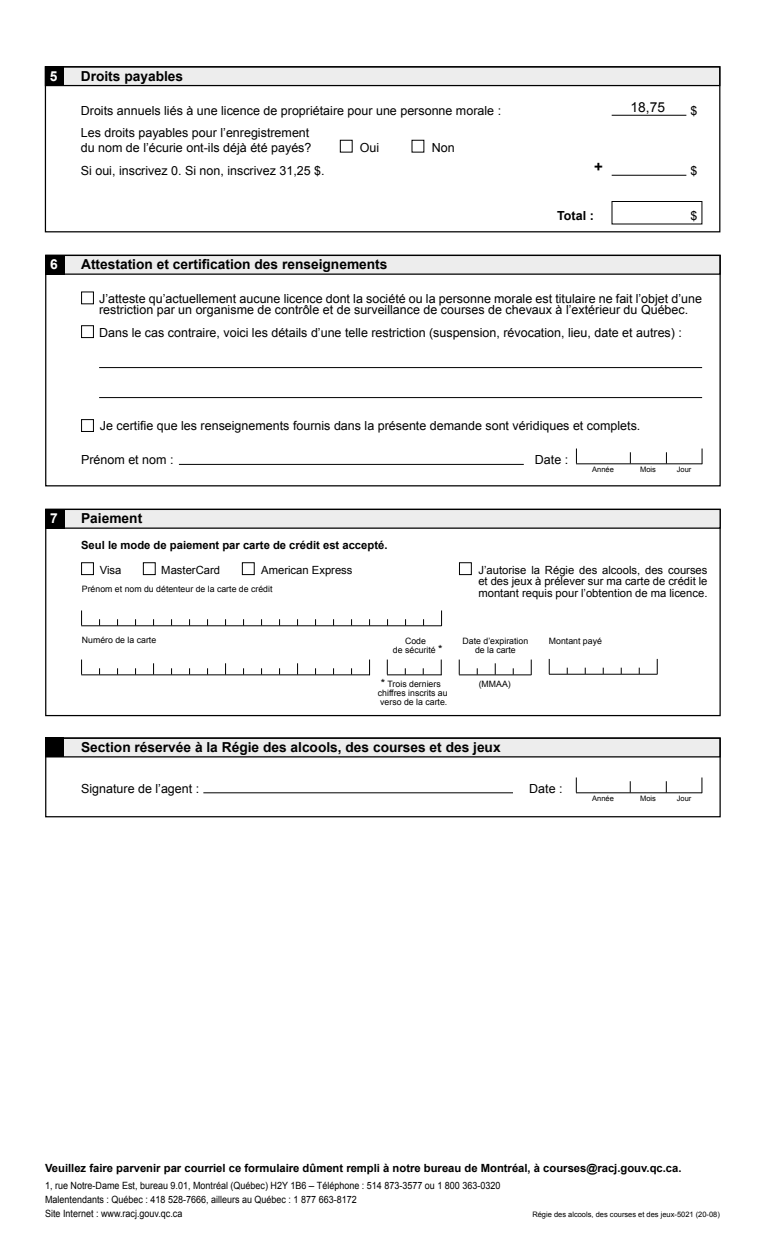
<style>
.page{position:relative;width:765px;height:1260px;background:#fff}
.page>*{position:absolute;margin:0;border:0;box-sizing:border-box;transform-origin:0 0}
.t1{font:700 15px "Arial";color:#000}
.t2{font:700 13.75px "Arial";color:#000}
.t3{font:13.75px "Arial";color:#000}
.t4{font:700 13.75px "Arial";color:#fff}
.t5{font:12.5px/11.2px "Arial";color:#000}
.t6{font:700 12.5px "Arial";color:#000}
.t7{font:700 11.25px "Arial";color:#000}
.t8{font:11.25px/11.2px "Arial";color:#000;text-align:justify}
.t9{font:10px/13.8px "Arial";color:#000;scale:.9 1}
.t10{font:8.75px/8.8px "Arial";color:#000;text-align:center}
.t11{font:7.5px "Arial";color:#000}
.s1{font-size:11.25px}
</style>
<div class="page">
<div style="left:46px;top:255px;width:674px;height:19px;background:#ededed"></div>
<div style="left:45px;top:255px;width:676px;height:20px;border:1px solid #000"></div>
<div style="left:45px;top:255px;width:20px;height:20px;background:#000"></div>
<div style="left:45px;top:255px;width:676px;height:231px;border:1px solid #000"></div>
<div style="left:81px;top:292px;width:13px;height:12px;border:1px solid #000"></div>
<hr style="left:99px;top:367px;width:603px;height:1px;background:#000">
<hr style="left:99px;top:397px;width:603px;height:1px;background:#000">
<hr style="left:576px;top:464px;width:126px;height:1px;background:#000">
<svg style="left:576px;top:449px;width:1px;height:15px"></svg>
<svg style="left:666px;top:452px;width:1px;height:12px"></svg>
<svg style="left:630px;top:452px;width:1px;height:12px"></svg>
<svg style="left:702px;top:449px;width:1px;height:15px"></svg>
<div style="left:81px;top:325px;width:13px;height:13px;border:1px solid #000"></div>
<div style="left:81px;top:419px;width:13px;height:13px;border:1px solid #000"></div>
<div style="left:46px;top:738px;width:674px;height:19px;background:#ededed"></div>
<div style="left:45px;top:738px;width:676px;height:20px;border:1px solid #000"></div>
<div style="left:45px;top:738px;width:19px;height:20px;background:#000"></div>
<hr style="left:203px;top:792px;width:310px;height:1px;background:#000">
<hr style="left:576px;top:792px;width:126px;height:1px;background:#000">
<svg style="left:576px;top:778px;width:1px;height:14px"></svg>
<svg style="left:702px;top:778px;width:1px;height:15px"></svg>
<div style="left:45px;top:738px;width:676px;height:79px;border:1px solid #000"></div>
<div style="left:46px;top:509px;width:674px;height:19px;background:#ededed"></div>
<div style="left:45px;top:509px;width:676px;height:20px;border:1px solid #000"></div>
<div style="left:45px;top:509px;width:20px;height:20px;background:#000"></div>
<svg style="left:81px;top:660px;width:1px;height:15px"></svg>
<svg style="left:153px;top:663px;width:1px;height:12px"></svg>
<svg style="left:225px;top:663px;width:1px;height:12px"></svg>
<svg style="left:297px;top:663px;width:1px;height:12px"></svg>
<hr style="left:81px;top:675px;width:289px;height:1px;background:#000">
<svg style="left:369px;top:660px;width:1px;height:15px"></svg>
<svg style="left:81px;top:610px;width:1px;height:15px"></svg>
<hr style="left:81px;top:625px;width:360px;height:1px;background:#000">
<svg style="left:441px;top:610px;width:1px;height:16px"></svg>
<svg style="left:387px;top:660px;width:1px;height:15px"></svg>
<hr style="left:387px;top:675px;width:55px;height:1px;background:#000">
<svg style="left:441px;top:660px;width:1px;height:15px"></svg>
<div style="left:81px;top:562px;width:13px;height:13px;border:1px solid #000"></div>
<div style="left:143px;top:562px;width:13px;height:13px;border:1px solid #000"></div>
<div style="left:242px;top:562px;width:13px;height:13px;border:1px solid #000"></div>
<svg style="left:459px;top:660px;width:1px;height:15px"></svg>
<hr style="left:459px;top:675px;width:72px;height:1px;background:#000">
<svg style="left:531px;top:660px;width:1px;height:15px"></svg>
<svg style="left:495px;top:663px;width:1px;height:12px"></svg>
<svg style="left:549px;top:659px;width:1px;height:15px"></svg>
<hr style="left:549px;top:674px;width:108px;height:1px;background:#000">
<svg style="left:657px;top:659px;width:1px;height:16px"></svg>
<div style="left:459px;top:562px;width:13px;height:13px;border:1px solid #000"></div>
<hr style="left:179px;top:464px;width:345px;height:1px;background:#000">
<div style="left:45px;top:67px;width:675px;height:19px;background:#ededed"></div>
<div style="left:45px;top:66px;width:675px;height:20px;border:1px solid #000"></div>
<div style="left:45px;top:66px;width:19px;height:20px;background:#000"></div>
<div style="left:45px;top:66px;width:675px;height:166px;border:1px solid #000"></div>
<div style="left:612px;top:201px;width:90px;height:23px;border:1px solid #000"></div>
<hr style="left:612px;top:115px;width:74px;height:1px;background:#000">
<hr style="left:612px;top:175px;width:74px;height:1px;background:#000">
<div style="left:340px;top:140px;width:13px;height:12px;border:1px solid #000"></div>
<p class="t4" style="left:50px;top:66px;width:9px">5</p>
<p class="t2" style="left:81px;top:66px;width:104px">Droits payables</p>
<p class="t5" style="left:81px;top:104px;width:422px">Droits annuels liés à une licence de propriétaire pour une personne morale :</p>
<p class="t3" style="left:631px;top:98px;width:36px">18,75</p>
<p class="t5" style="left:690px;top:104px;width:8px">$</p>
<p class="t5" style="left:81px;top:125px;width:232px;line-height:15px">Les droits payables pour l’enregistrement du nom de l’écurie ont-ils déjà été payés?</p>
<p class="t5" style="left:360px;top:142px;width:21px">Oui</p>
<p class="t5" style="left:432px;top:142px;width:24px">Non</p>
<p class="t5" style="left:81px;top:164px;width:245px">Si oui, inscrivez 0. Si non, inscrivez 31,25 $.</p>
<p class="t1" style="left:594px;top:156px;width:10px">+</p>
<p class="t5" style="left:690px;top:164px;width:8px">$</p>
<p class="t6" style="left:557px;top:206px;width:38px">Total :</p>
<p class="t5" style="left:690px;top:209px;width:8px">$</p>
<p class="t4" style="left:50px;top:255px;width:9px">6</p>
<p class="t2" style="left:81px;top:255px;width:308px">Attestation et certification des renseignements</p>
<p class="t5" style="left:99px;top:293px;width:604px">J’atteste qu’actuellement aucune licence dont la société ou la personne morale est titulaire ne fait l’objet d’une restriction par un organisme de contrôle et de surveillance de courses de chevaux à l’extérieur du Québec.</p>
<p class="t5" style="left:99px;top:327px;width:584px">Dans le cas contraire, voici les détails d’une telle restriction (suspension, révocation, lieu, date et autres) :</p>
<p class="t5" style="left:100px;top:420px;width:542px">Je certifie que les renseignements fournis dans la présente demande sont véridiques et complets.</p>
<p class="t5" style="left:81px;top:454px;width:94px">Prénom et nom :</p>
<p class="t5" style="left:535px;top:454px;width:35px">Date :</p>
<p class="t11" style="left:592px;top:464px;width:23px">Année</p>
<p class="t11" style="left:640px;top:464px;width:17px">Mois</p>
<p class="t11" style="left:677px;top:464px;width:16px">Jour</p>
<p class="t4" style="left:50px;top:509px;width:9px">7</p>
<p class="t2" style="left:81px;top:509px;width:63px">Paiement</p>
<p class="t7" style="left:81px;top:538px;width:308px">Seul le mode de paiement par carte de crédit est accepté.</p>
<p class="t8" style="left:100px;top:564px;width:23px">Visa</p>
<p class="t8" style="left:161px;top:564px;width:60px">MasterCard</p>
<p class="t8" style="left:261px;top:564px;width:93px">American Express</p>
<p class="t10" style="left:82px;top:584px;width:192px">Prénom et nom du détenteur de la carte de crédit</p>
<p class="t8" style="left:478px;top:564px;width:231px">J’autorise la Régie des alcools, des courses et des jeux à prélever sur ma carte de crédit le montant requis pour l’obtention de ma licence.</p>
<p class="t10" style="left:82px;top:636px;width:76px">Numéro de la carte</p>
<p class="t10" style="left:393px;top:637px;width:51px">Code<br>de sécurité <span class="s1">*</span></p>
<p class="t10" style="left:463px;top:637px;width:67px">Date d’expiration de la carte</p>
<p class="t10" style="left:549px;top:637px;width:55px">Montant payé</p>
<p class="t10" style="left:378px;top:680px;width:71px"><span class="s1">*</span> Trois derniers chiffres inscrits au verso de la carte.</p>
<p class="t10" style="left:479px;top:680px;width:34px">(MMAA)</p>
<p class="t2" style="left:81px;top:738px;width:421px">Section réservée à la Régie des alcools, des courses et des jeux</p>
<p class="t5" style="left:81px;top:783px;width:120px">Signature de l’agent :</p>
<p class="t5" style="left:529px;top:783px;width:35px">Date :</p>
<p class="t11" style="left:592px;top:793px;width:23px">Année</p>
<p class="t11" style="left:640px;top:793px;width:17px">Mois</p>
<p class="t11" style="left:677px;top:793px;width:16px">Jour</p>
<p class="t7" style="left:45px;top:1160px;width:638px">Veuillez faire parvenir par courriel ce formulaire dûment rempli à notre bureau de Montréal, à courses@racj.gouv.qc.ca.</p>
<p class="t9" style="left:45px;top:1179px;width:508px">1, rue Notre-Dame Est, bureau 9.01, Montréal (Québec) H2Y 1B6 – Téléphone : 514 873-3577 ou 1 800 363-0320<br>Malentendants : Québec : 418 528-7666, ailleurs au Québec : 1 877 663-8172<br>Site Internet : www.racj.gouv.qc.ca</p>
<p class="t11" style="left:532px;top:1209px;width:189px">Régie des alcools, des courses et des jeux-5021 (20-08)</p>
</div>
